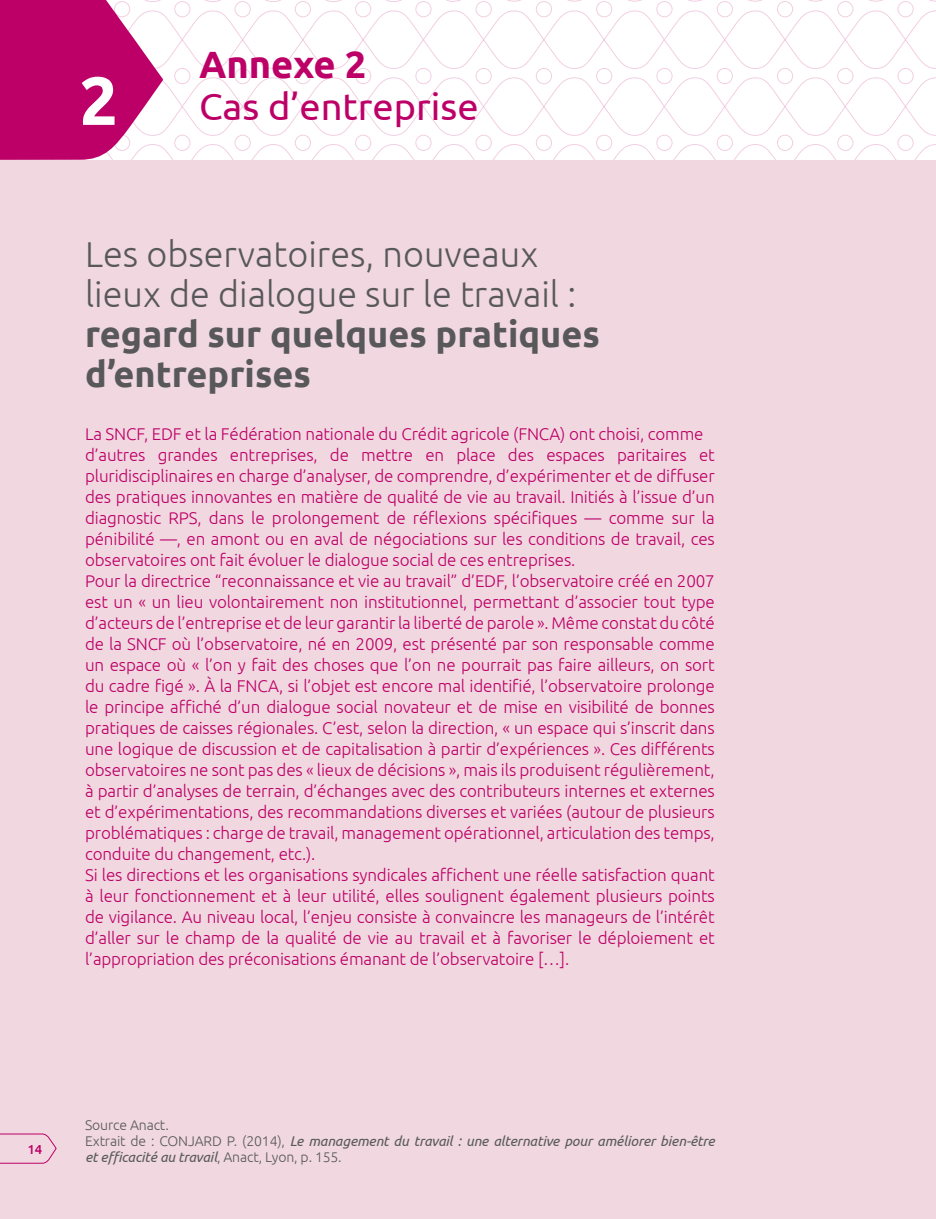
<style>
.page{position:relative;width:936px;height:1219px;background:#fff}
.page>*{position:absolute;margin:0;border:0;box-sizing:border-box;transform-origin:0 0}
.t1{font:700 68px "Ubuntu";color:#fff}
.t2{font:38px "Ubuntu";color:#bd0067}
.t3{font:700 38px "Ubuntu";color:#bd0067}
.t4{font:300 36px/40px "Ubuntu";color:#58585a}
.t5{font:700 36px/40px "Ubuntu";color:#58585a}
.t6{font:300 17px/21px "Ubuntu";letter-spacing:-.01em;color:#bd0067}
.t7{font:italic 14px/16px "Ubuntu";letter-spacing:-.01em;color:#58585a}
.t8{font:500 13px "Ubuntu";color:#bd0067}
.s1{font-weight:300;font-style:normal}
</style>
<div class="page">
<div style="left:0;top:148px;width:935px;height:1071px;background:#f1d8e0"></div>
<svg style="left:0;top:1133px;width:57px;height:31px"></svg>
<svg style="left:0;top:0;width:935px;height:160px"></svg>
<h1 class="t1" style="left:79px;top:59px;width:40px">2</h1>
<h2 class="t3" style="left:199px;top:41px;width:169px">Annexe 2</h2>
<h2 class="t2" style="left:199px;top:83px;width:281px">Cas d’entreprise</h2>
<h3 class="t4" style="left:85px;top:233px;width:492px">Les observatoires, nouveaux lieux de dialogue sur le travail :</h3>
<h3 class="t5" style="left:85px;top:314px;width:516px">regard sur quelques pratiques d’entreprises</h3>
<p class="t6" style="left:85px;top:423px;width:631px">La SNCF, EDF et la Fédération nationale du Crédit agricole (FNCA) ont choisi, comme d’autres grandes entreprises, de mettre en place des espaces paritaires et pluridisciplinaires en charge d’analyser, de comprendre, d’expérimenter et de diffuser des pratiques innovantes en matière de qualité de vie au travail. Initiés à l’issue d’un diagnostic RPS, dans le prolongement de réflexions spécifiques — comme sur la pénibilité —, en amont ou en aval de négociations sur les conditions de travail, ces observatoires ont fait évoluer le dialogue social de ces entreprises.<br>Pour la directrice “reconnaissance et vie au travail” d’EDF, l’observatoire créé en 2007 est un « un lieu volontairement non institutionnel, permettant d’associer tout type d’acteurs de l’entreprise et de leur garantir la liberté de parole ». Même constat du côté de la SNCF où l’observatoire, né en 2009, est présenté par son responsable comme un espace où « l’on y fait des choses que l’on ne pourrait pas faire ailleurs, on sort du cadre figé ». À la FNCA, si l’objet est encore mal identifié, l’observatoire prolonge le principe affiché d’un dialogue social novateur et de mise en visibilité de bonnes pratiques de caisses régionales. C’est, selon la direction, « un espace qui s’inscrit dans une logique de discussion et de capitalisation à partir d’expériences ». Ces différents observatoires ne sont pas des « lieux de décisions », mais ils produisent régulièrement, à partir d’analyses de terrain, d’échanges avec des contributeurs internes et externes et d’expérimentations, des recommandations diverses et variées (autour de plusieurs problématiques : charge de travail, management opérationnel, articulation des temps, conduite du changement, etc.).<br>Si les directions et les organisations syndicales affichent une réelle satisfaction quant à leur fonctionnement et à leur utilité, elles soulignent également plusieurs points de vigilance. Au niveau local, l’enjeu consiste à convaincre les manageurs de l’intérêt d’aller sur le champ de la qualité de vie au travail et à favoriser le déploiement et l’appropriation des préconisations émanant de l’observatoire […].</p>
<p class="t8" style="left:28px;top:1141px;width:16px">14</p>
<p class="t7" style="left:85px;top:1117px;width:631px"><span class="s1">Source Anact.<br>Extrait de : CONJARD P. (2014),</span> Le management du travail : une alternative pour améliorer bien-être et efficacité au travail<span class="s1">, Anact, Lyon, p. 155.</span></p>
</div>
